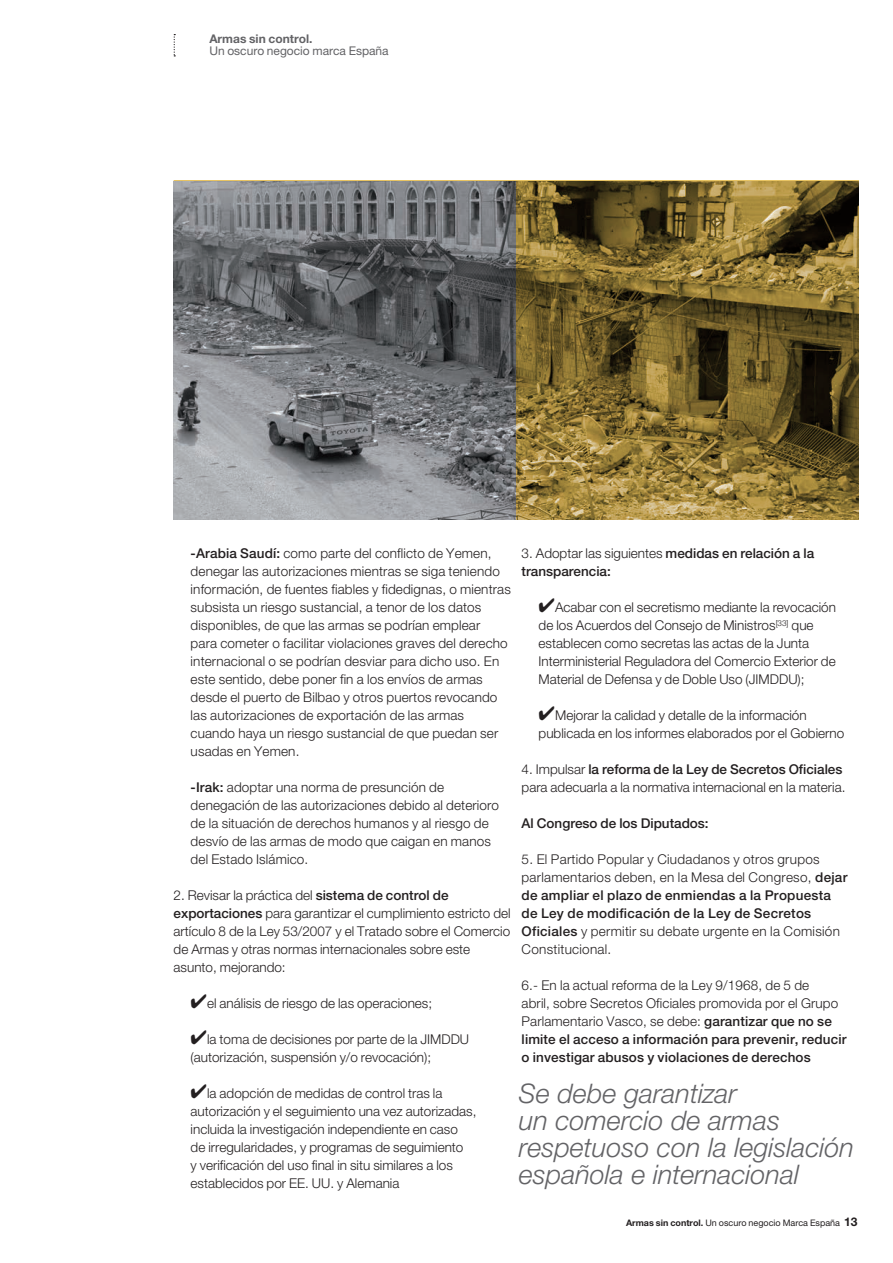
<style>
.page{position:relative;width:893px;height:1263px;background:#fff}
.page>*{position:absolute;margin:0;border:0;box-sizing:border-box;transform-origin:0 0}
.DESTACADO{font:italic 300 27px/27px "Helvetica Neue LT Std";color:#636366}
._03_Texto_general{font:300 13.5px/18px "Helvetica Neue LT Std";letter-spacing:.01em;color:#231f20}
._03_Texto_general-2{font:500 13.5px/18px "Helvetica Neue LT Std";color:#231f20}
.t1{font:12px "Helvetica Neue LT Std";color:#636366}
.t2{font:700 12px "Helvetica Neue LT Std";color:#636366}
.t3{font:9px "Helvetica Neue LT Std";color:#231f20}
.s1{font-weight:500}
.s2{font-weight:300}
.s3{font-weight:700}
.s4{font-weight:700;font-size:12px}
</style>
<div class="page">
<hr style="left:174px;top:180px;width:685px;height:2px;background:#dca50e">
<svg style="left:174px;top:34px;width:1px;height:22px"></svg>
<img style="left:174px;top:182px;width:342px;height:338px">
<svg style="left:516px;top:182px;width:343px;height:338px;background:#76632e"></svg>
<p class="t2" style="left:209px;top:31px;width:105px">Armas sin control.</p>
<p class="t1" style="left:209px;top:44px;width:181px">Un oscuro negocio marca España</p>
<p class="_03_Texto_general" style="left:191px;top:544px;width:322px"><span class="s1">-Arabia Saudí:</span> como parte del conflicto de Yemen, denegar las autorizaciones mientras se siga teniendo información, de fuentes fiables y fidedignas, o mientras subsista un riesgo sustancial, a tenor de los datos disponibles, de que las armas se podrían emplear<br>para cometer o facilitar violaciones graves del derecho internacional o se podrían desviar para dicho uso. En este sentido, debe poner fin a los envíos de armas desde el puerto de Bilbao y otros puertos revocando las autorizaciones de exportación de las armas cuando haya un riesgo sustancial de que puedan ser usadas en Yemen.</p>
<p class="_03_Texto_general" style="left:191px;top:778px;width:310px"><span class="s1">-Irak:</span> adoptar una norma de presunción de denegación de las autorizaciones debido al deterioro de la situación de derechos humanos y al riesgo de desvío de las armas de modo que caigan en manos del Estado Islámico.</p>
<p class="_03_Texto_general" style="left:174px;top:886px;width:339px">2. Revisar la práctica del <span class="s1">sistema de control de exportaciones</span> para garantizar el cumplimiento estricto del artículo 8 de la Ley 53/2007 y el Tratado sobre el Comercio de Armas y otras normas internacionales sobre este asunto, mejorando:</p>
<p class="_03_Texto_general" style="left:191px;top:994px;width:243px">✔el análisis de riesgo de las operaciones;</p>
<p class="_03_Texto_general" style="left:191px;top:1030px;width:280px">✔la toma de decisiones por parte de la JIMDDU (autorización, suspensión y/o revocación);</p>
<p class="_03_Texto_general" style="left:191px;top:1084px;width:287px">✔la adopción de medidas de control tras la autorización y el seguimiento una vez autorizadas, incluida la investigación independiente en caso<br>de irregularidades, y programas de seguimiento<br>y verificación del uso final in situ similares a los establecidos por EE. UU. y Alemania</p>
<p class="DESTACADO" style="left:519px;top:1079px;width:337px">Se debe garantizar<br>un comercio de armas respetuoso con la legislación española e internacional</p>
<p class="_03_Texto_general-2" style="left:522px;top:544px;width:294px"><span class="s2">3. Adoptar las siguientes</span> medidas en relación a la transparencia:</p>
<p class="_03_Texto_general" style="left:539px;top:598px;width:299px">✔Acabar con el secretismo mediante la revocación de los Acuerdos del Consejo de Ministros<sup>[33]</sup> que establecen como secretas las actas de la Junta Interministerial Reguladora del Comercio Exterior de Material de Defensa y de Doble Uso (JIMDDU);</p>
<p class="_03_Texto_general" style="left:539px;top:706px;width:307px">✔Mejorar la calidad y detalle de la información publicada en los informes elaborados por el Gobierno</p>
<p class="_03_Texto_general" style="left:522px;top:760px;width:325px">4. Impulsar <span class="s1">la reforma de la Ley de Secretos Oficiales </span>para adecuarla a la normativa internacional en la materia.</p>
<p class="_03_Texto_general-2" style="left:522px;top:814px;width:189px">Al Congreso de los Diputados:</p>
<p class="_03_Texto_general" style="left:522px;top:850px;width:327px">5. El Partido Popular y Ciudadanos y otros grupos parlamentarios deben, en la Mesa del Congreso, <span class="s1">dejar de ampliar el plazo de enmiendas a la Propuesta de Ley de modificación de la Ley de Secretos Oficiales</span> y permitir su debate urgente en la Comisión Constitucional.</p>
<p class="_03_Texto_general" style="left:522px;top:976px;width:326px">6.- En la actual reforma de la Ley 9/1968, de 5 de<br>abril, sobre Secretos Oficiales promovida por el Grupo Parlamentario Vasco, se debe: <span class="s1">garantizar que no se limite el acceso a información para prevenir, reducir o investigar abusos y violaciones de derechos</span></p>
<p class="t3" style="left:626px;top:1218px;width:233px"><span class="s3">Armas sin control.</span> Un oscuro negocio Marca España <span class="s4">13</span></p>
</div>
